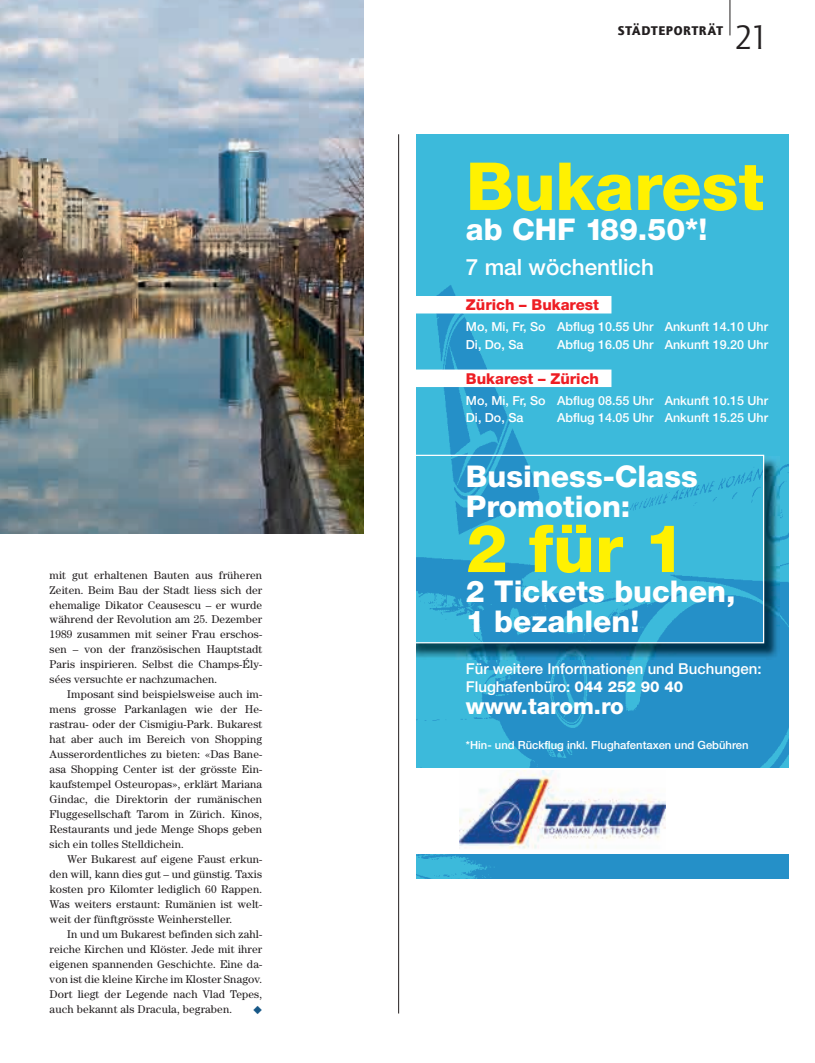
<style>
.page{position:relative;width:815px;height:1063px;background:#fff}
.page>*{position:absolute;margin:0;border:0;box-sizing:border-box;transform-origin:0 0}
.t1{font:800 66.25px "Helvetica Neue LT";color:#fff101}
.t2{font:35px "Quay Sans ITC Std";color:#231f20}
.t3{font:800 30px/30px "Helvetica Neue LT";color:#fff}
.t4{font:500 22.5px "Helvetica Neue LT";color:#fff}
.t5{font:800 22.5px "Helvetica Neue LT";color:#fff}
.t6{font:500 15px/17.5px "Helvetica Neue LT";color:#fff}
.t7{font:800 15px "Helvetica Neue LT";color:#ee1d23}
.t8{font:900 13.12px "Quay Sans ITC Std";letter-spacing:.055em;color:#231f20}
.t9{font:500 12.5px/17.5px "Helvetica Neue LT";color:#fff}
.t10{font:11.25px/15px "Century Std";letter-spacing:.01em;color:#231f20;text-align:justify}
.t11{font:500 11.25px "Helvetica Neue LT";color:#fff}
.s1{font-weight:800}
</style>
<div class="page">
<hr style="left:730px;top:0;width:1px;height:35px;background:#231f20">
<img style="left:0;top:0;width:363px;height:533px">
<hr style="left:398px;top:134px;width:1px;height:880px;background:#231f20">
<div style="left:416px;top:134px;width:372px;height:745px;background:#3cbadb"></div>
<img style="left:416px;top:285px;width:372px;height:594px">
<img style="left:416px;top:457px;width:364px;height:202px">
<svg style="left:416px;top:455px;width:348px;height:188px"></svg>
<div style="left:416px;top:769px;width:372px;height:85px;background:#fff"></div>
<div style="left:416px;top:296px;width:195px;height:18px;background:#fff"></div>
<div style="left:416px;top:370px;width:195px;height:17px;background:#fff"></div>
<img style="left:459px;top:771px;width:206px;height:78px">
<p class="t10" style="left:50px;top:567px;width:214px">mit gut erhaltenen Bauten aus früheren Zeiten. Beim Bau der Stadt liess sich der ehemalige Dikator Ceausescu – er wurde während der Revolution am 25. Dezember 1989 zusammen mit seiner Frau erschos&shy;sen – von der französischen Hauptstadt Paris inspirieren. Selbst die Champs-Ély&shy;sées versuchte er nachzumachen.</p>
<p class="t10" style="left:50px;top:687px;width:214px;text-indent:18px">Imposant sind beispielsweise auch im&shy;mens grosse Parkanlagen wie der He&shy;rastrau- oder der Cismigiu-Park. Bukarest hat aber auch im Bereich von Shopping Ausserordentliches zu bieten: «Das Bane&shy;asa Shopping Center ist der grösste Ein&shy;kaufstempel Osteuropas», erklärt Mariana Gindac, die Direktorin der rumänischen Fluggesellschaft Tarom in Zürich. Kinos, Restaurants und jede Menge Shops geben sich ein tolles Stelldichein.</p>
<p class="t10" style="left:50px;top:852px;width:214px;text-indent:18px">Wer Bukarest auf eigene Faust erkun&shy;den will, kann dies gut – und günstig. Taxis kosten pro Kilomter lediglich 60 Rappen.<br>Was weiters erstaunt: Rumänien ist welt&shy;weit der fünftgrösste Weinhersteller.</p>
<p class="t10" style="left:50px;top:927px;width:214px;text-indent:18px">In und um Bukarest befinden sich zahl&shy;reiche Kirchen und Klöster. Jede mit ihrer eigenen spannenden Geschichte. Eine da&shy;von ist die kleine Kirche im Kloster Snagov.<br>Dort liegt der Legende nach Vlad Tepes, auch bekannt als Dracula, begraben.</p>
<p class="t8" style="left:618px;top:23px;width:106px">STÄDTEPORTRÄT</p>
<h2 class="t2" style="left:734px;top:17px;width:36px">21</h2>
<h1 class="t1" style="left:466px;top:147px;width:300px">Bukarest</h1>
<h3 class="t3" style="left:466px;top:214px;width:243px">ab CHF 189.50*!</h3>
<h3 class="t4" style="left:466px;top:254px;width:189px">7 mal wöchentlich</h3>
<h3 class="t7" style="left:466px;top:296px;width:135px">Zürich – Bukarest</h3>
<p class="t9" style="left:466px;top:318px;width:304px">Mo, Mi, Fr, So Abflug 10.55 Uhr Ankunft 14.10 Uhr<br>Di, Do, Sa</p>
<p class="t9" style="left:557px;top:335px;width:212px">Abflug 16.05 Uhr Ankunft 19.20 Uhr</p>
<h3 class="t7" style="left:466px;top:369px;width:135px">Bukarest – Zürich</h3>
<p class="t9" style="left:466px;top:391px;width:304px">Mo, Mi, Fr, So Abflug 08.55 Uhr Ankunft 10.15 Uhr<br>Di, Do, Sa</p>
<p class="t9" style="left:557px;top:409px;width:212px">Abflug 14.05 Uhr Ankunft 15.25 Uhr</p>
<h3 class="t3" style="left:466px;top:461px;width:233px">Business-Class<br>Promotion:</h3>
<h1 class="t1" style="left:466px;top:509px;width:221px">2 für 1</h1>
<h3 class="t3" style="left:466px;top:576px;width:271px">2 Tickets buchen,<br>1 bezahlen!</h3>
<h3 class="t6" style="left:466px;top:660px;width:297px">Für weitere Informationen und Buchungen:<br>Flughafenbüro: <span class="s1">044 252 90 40</span></h3>
<h3 class="t5" style="left:466px;top:693px;width:159px">www.tarom.ro</h3>
<p class="t11" style="left:466px;top:738px;width:284px">*Hin- und Rückflug inkl. Flughafentaxen und Gebühren</p>
</div>
